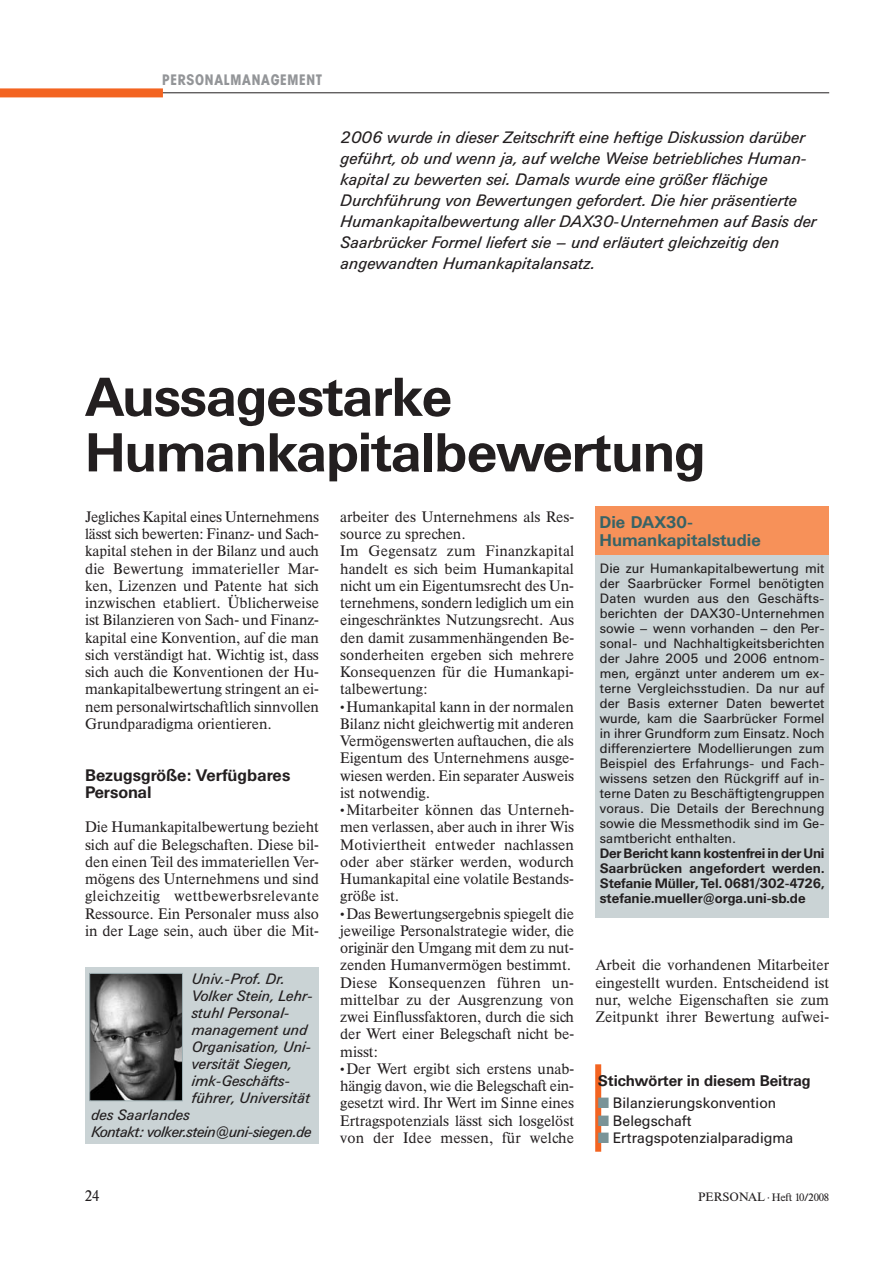
<style>
.page{position:relative;width:893px;height:1263px;background:#fff}
.page>*{position:absolute;margin:0;border:0;box-sizing:border-box;transform-origin:0 0}
.t1{font:700 54px/55.5px "Univers BQ";letter-spacing:-.02em;color:#231f20}
.t2{font:700 16.65px/18px "Univers BQ";color:#376366}
.t3{font:italic 16.5px/21px "Univers BQ";color:#231f20}
.t4{font:700 16.5px/17.2px "Univers BQ";color:#231f20}
.t5{font:700 15.15px "Univers BQ";letter-spacing:-.01em;color:#231f20}
.t6{font:500 15.15px "Times BQ";color:#231f20}
.t7{font:500 15px/17.2px "Times BQ";color:#231f20;text-align:justify}
.t8{font:italic 15px/17px "Univers BQ";color:#231f20}
.t9{font:15px "Univers BQ";color:#231f20}
.t10{font:italic 15px/17px "Univers BQ";letter-spacing:-.025em;color:#231f20}
.t11{font:700 15px "Avant Garde Condensed BQ";letter-spacing:.05em;color:#939598}
.t12{font:13.5px/15px "Univers BQ";color:#231f20;text-align:justify}
.t13{font:700 13.5px/15px "Univers BQ";letter-spacing:-.01em;color:#231f20;text-align:justify}
.t14{font:500 10.65px "Times BQ";letter-spacing:-.025em;color:#231f20;scale:1.05 1}
.s1{font-size:13.5px}
.s2{color:#7a9397}
.s3{font-size:12px}
</style>
<div class="page">
<hr style="left:159px;top:92px;width:670px;height:1px;background:#231f20">
<div style="left:0;top:88px;width:163px;height:9px;background:#f36421"></div>
<div style="left:595px;top:1064px;width:6px;height:88px;background:#f36421"></div>
<div style="left:85px;top:967px;width:234px;height:176px;background:#cad3d5"></div>
<img style="left:91px;top:975px;width:90px;height:124px">
<div style="left:89px;top:973px;width:94px;height:128px;border:1px solid #9fb0b4"></div>
<div style="left:595px;top:515px;width:234px;height:403px;background:#cad3d5"></div>
<div style="left:595px;top:506px;width:234px;height:49px;background:#f79159"></div>
<p class="t11" style="left:162px;top:71px;width:161px">PE RSONALMANAGEMENT</p>
<p class="t3" style="left:340px;top:127px;width:478px">2006 wurde in dieser Zeitschrift eine heftige Diskussion darüber geführt, ob und wenn ja, auf welche Weise betriebliches Human&shy;kapital zu bewerten sei. Damals wurde eine größer flächige Durchführung von Bewertungen gefordert. Die hier präsentierte Humankapitalbewertung aller DAX30-Unternehmen auf Basis der Saarbrücker Formel liefert sie – und erläutert gleichzeitig den angewandten Humankapitalansatz.</p>
<h1 class="t1" style="left:85px;top:370px;width:622px">Aussagestarke<br>Humankapitalbewertung</h1>
<p class="t7" style="left:85px;top:508px;width:236px">Jegliches Kapital eines Unternehmens lässt sich bewerten: Finanz- und Sach&shy;kapital stehen in der Bilanz und auch die Bewertung immaterieller Mar&shy;ken, Lizenzen und Patente hat sich inzwischen etabliert. Üblicherweise ist Bilanzieren von Sach- und Finanz&shy;kapital eine Konvention, auf die man sich verständigt hat. Wichtig ist, dass sich auch die Konventionen der Hu&shy;mankapitalbewertung stringent an ei&shy;nem personalwirtschaftlich sinnvollen Grundparadigma orientieren.</p>
<p class="t4" style="left:85px;top:766px;width:207px">Bezugsgröße: Verfügbares<br>Personal</p>
<p class="t7" style="left:85px;top:819px;width:236px">Die Humankapitalbewertung bezieht sich auf die Belegschaften. Diese bil&shy;den einen Teil des immateriellen Ver&shy;mögens des Unternehmens und sind gleichzeitig wettbewerbsrelevante Ressource. Ein Personaler muss also in der Lage sein, auch über die Mit-</p>
<p class="t8" style="left:191px;top:971px;width:123px">Univ.-Prof. Dr.<br>Volker Stein, Lehr&shy;stuhl Personal&shy;management und<br>Organisation, Uni&shy;versität Siegen, imk-Geschäfts&shy;führer, Universität</p>
<p class="t10" style="left:91px;top:1106px;width:222px">des Saarlandes<br>Kontakt: volker.stein@uni-siegen.de</p>
<p class="t7" style="left:340px;top:508px;width:235px;text-align:left">arbeiter des Unternehmens als Res&shy;source zu sprechen.<br>Im Gegensatz zum Finanzkapital handelt es sich beim Humankapital nicht um ein Eigentumsrecht des Un&shy;ternehmens, sondern lediglich um ein eingeschränktes Nutzungsrecht. Aus den damit zusammenhängenden Be&shy;sonderheiten ergeben sich mehrere<br>Konsequenzen für die Humankapi&shy;talbewertung:</p>
<p class="t7" style="left:340px;top:698px;width:235px"><span class="s1">•</span> Humankapital kann in der normalen Bilanz nicht gleichwertig mit anderen Vermögenswerten auftauchen, die als Eigentum des Unternehmens ausge&shy;wiesen werden. Ein separater Ausweis ist notwendig.</p>
<p class="t7" style="left:340px;top:801px;width:236px"><span class="s1">•</span> Mitarbeiter können das Unterneh&shy;men verlassen, aber auch in ihrer Wis Motiviertheit entweder nachlassen oder aber stärker werden, wodurch Humankapital eine volatile Bestands&shy;größe ist.</p>
<p class="t7" style="left:340px;top:905px;width:235px;text-align:left"><span class="s1">•</span> Das Bewertungsergebnis spiegelt die jeweilige Personalstrategie wider, die originär den Umgang mit dem zu nut&shy;zenden Humanvermögen bestimmt.<br>Diese Konsequenzen führen un&shy;mittelbar zu der Ausgrenzung von zwei Einflussfaktoren, durch die sich der Wert einer Belegschaft nicht be&shy;misst:</p>
<p class="t7" style="left:340px;top:1060px;width:235px"><span class="s1">•</span> Der Wert ergibt sich erstens unab&shy;hängig davon, wie die Belegschaft ein&shy;gesetzt wird. Ihr Wert im Sinne eines Ertragspotenzials lässt sich losgelöst von der Idee messen, für welche</p>
<p class="t2" style="left:600px;top:513px;width:163px">Die DAX30-<br>Humankapitalstudie</p>
<p class="t12" style="left:600px;top:562px;width:226px">Die zur Humankapitalbewertung mit der Saarbrücker Formel benötigten Daten wurden aus den Geschäfts&shy;berichten der DAX30-Unternehmen sowie – wenn vorhanden – den Per&shy;sonal- und Nachhaltigkeitsberichten der Jahre 2005 und 2006 entnom&shy;men, ergänzt unter anderem um ex&shy;terne Vergleichsstudien. Da nur auf der Basis externer Daten bewertet wurde, kam die Saarbrücker Formel in ihrer Grundform zum Einsatz. Noch differenziertere Modellierungen zum Beispiel des Erfahrungs- und Fach&shy;wissens setzen den Rückgriff auf in&shy;terne Daten zu Beschäftigtengruppen voraus. Die Details der Berechnung sowie die Messmethodik sind im Ge&shy;samtbericht enthalten.</p>
<p class="t13" style="left:600px;top:846px;width:226px">Der Bericht kann kostenfrei in der Uni Saarbrücken angefordert werden.<br>Stefanie Müller, Tel. 0681/302-4726, stefanie.mueller@orga.uni-sb.de</p>
<p class="t7" style="left:595px;top:957px;width:235px">Arbeit die vorhandenen Mitarbeiter eingestellt wurden. Entscheidend ist nur, welche Eigenschaften sie zum Zeitpunkt ihrer Bewertung aufwei-</p>
<p class="t5" style="left:598px;top:1072px;width:214px">Stichwörter in diesem Beitrag</p>
<p class="t9" style="left:598px;top:1095px;width:180px"><span class="s2">■</span> Bilanzierungskonvention</p>
<p class="t9" style="left:598px;top:1112px;width:95px"><span class="s2">■</span> Belegschaft</p>
<p class="t9" style="left:598px;top:1129px;width:197px"><span class="s2">■</span> Ertragspotenzialparadigma</p>
<p class="t6" style="left:85px;top:1187px;width:16px">24</p>
<p class="t14" style="left:698px;top:1191px;width:126px"><span class="s3">PERSONAL</span> · Heft 10/2008</p>
</div>
